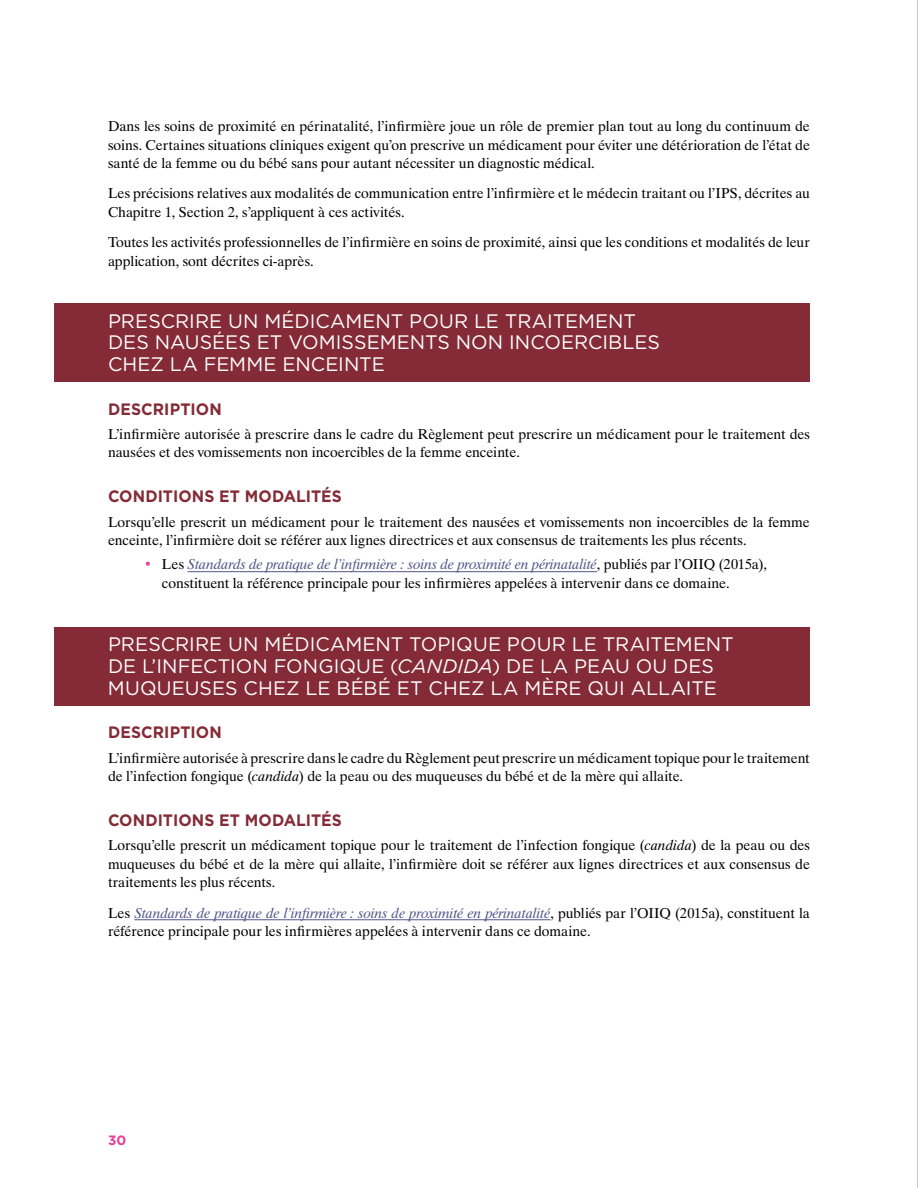
<style>
.page{position:relative;width:918px;height:1188px;background:#fff}
.page>*{position:absolute;margin:0;border:0;box-sizing:border-box;transform-origin:0 0}
.t1{font:19.5px/21.8px "Gotham HTF";letter-spacing:.005em;color:#fff}
.t2{font:700 16.5px "Gotham HTF";letter-spacing:.01em;color:#842b37;scale:.95 1}
.t3{font:14.25px/18.3px "Dutch 801 BT";letter-spacing:-.005em;color:#000}
.t4{font:700 13.5px "Gotham HTF";color:#e64097}
.s1{color:#e64097}
.s2{font-style:italic;color:#535689}
.s3{font-style:italic}
</style>
<div class="page">
<hr style="left:188px;top:571px;width:409px;height:1px;background:#535689">
<hr style="left:134px;top:920px;width:416px;height:1px;background:#535689">
<div style="left:54px;top:303px;width:756px;height:79px;background:#842b37"></div>
<div style="left:54px;top:627px;width:756px;height:78px;background:#842b37"></div>
<hr style="left:917px;top:0;width:1px;height:1188px;background:#bcbec0">
<p class="t3" style="left:108px;top:117px;width:704px;text-align:justify">Dans les soins de proximité en périnatalité, l’infirmière joue un rôle de premier plan tout au long du continuum de soins. Certaines situations cliniques exigent qu’on prescrive un médicament pour éviter une détérioration de l’état de santé de la femme ou du bébé sans pour autant nécessiter un diagnostic médical.</p>
<p class="t3" style="left:108px;top:184px;width:704px">Les précisions relatives aux modalités de communication entre l’infirmière et le médecin traitant ou l’IPS, décrites au<br>Chapitre 1, Section 2, s’appliquent à ces activités.</p>
<p class="t3" style="left:108px;top:233px;width:704px">Toutes les activités professionnelles de l’infirmière en soins de proximité, ainsi que les conditions et modalités de leur application, sont décrites ci-après.</p>
<h1 class="t1" style="left:108px;top:310px;width:554px">PRESCRIRE UN MÉDICAMENT POUR LE TRAITEMENT<br>DES NAUSÉES ET VOMISSEMENTS NON INCOERCIBLES<br>CHEZ LA FEMME ENCEINTE</h1>
<p class="t2" style="left:108px;top:399px;width:121px">DESCRIPTION</p>
<p class="t3" style="left:108px;top:425px;width:703px">L’infirmière autorisée à prescrire dans le cadre du Règlement peut prescrire un médicament pour le traitement des nausées et des vomissements non incoercibles de la femme enceinte.</p>
<p class="t2" style="left:108px;top:487px;width:248px">CONDITIONS ET MODALITÉS</p>
<p class="t3" style="left:108px;top:512px;width:703px">Lorsqu’elle prescrit un médicament pour le traitement des nausées et vomissements non incoercibles de la femme enceinte, l’infirmière doit se référer aux lignes directrices et aux consensus de traitements les plus récents.</p>
<p class="t3" style="left:162px;top:555px;width:607px;text-indent:-18px"><span class="s1">•</span> Les <span class="s2">Standards de pratique de l’infirmière : soins de proximité en périnatalité</span>, publiés par l’OIIQ (2015a), constituent la référence principale pour les infirmières appelées à intervenir dans ce domaine.</p>
<h1 class="t1" style="left:108px;top:633px;width:627px">PRESCRIRE UN MÉDICAMENT TOPIQUE POUR LE TRAITEMENT<br>DE L’INFECTION FONGIQUE (<span class="s3">CANDIDA</span>) DE LA PEAU OU DES<br>MUQUEUSES CHEZ LE BÉBÉ ET CHEZ LA MÈRE QUI ALLAITE</h1>
<p class="t2" style="left:108px;top:723px;width:121px">DESCRIPTION</p>
<p class="t3" style="left:108px;top:748px;width:703px">L’infirmière autorisée à prescrire dans le cadre du Règlement peut prescrire un médicament topique pour le traitement de l’infection fongique (<span class="s3">candida</span>) de la peau ou des muqueuses du bébé et de la mère qui allaite.</p>
<p class="t2" style="left:108px;top:811px;width:248px">CONDITIONS ET MODALITÉS</p>
<p class="t3" style="left:108px;top:836px;width:704px;text-align:justify">Lorsqu’elle prescrit un médicament topique pour le traitement de l’infection fongique (<span class="s3">candida</span>) de la peau ou des muqueuses du bébé et de la mère qui allaite, l’infirmière doit se référer aux lignes directrices et aux consensus de traitements les plus récents.</p>
<p class="t3" style="left:108px;top:903px;width:703px">Les <span class="s2">Standards de pratique de l’infirmière : soins de proximité en périnatalité</span>, publiés par l’OIIQ (2015a), constituent la référence principale pour les infirmières appelées à intervenir dans ce domaine.</p>
<p class="t4" style="left:108px;top:1133px;width:20px">30</p>
</div>
